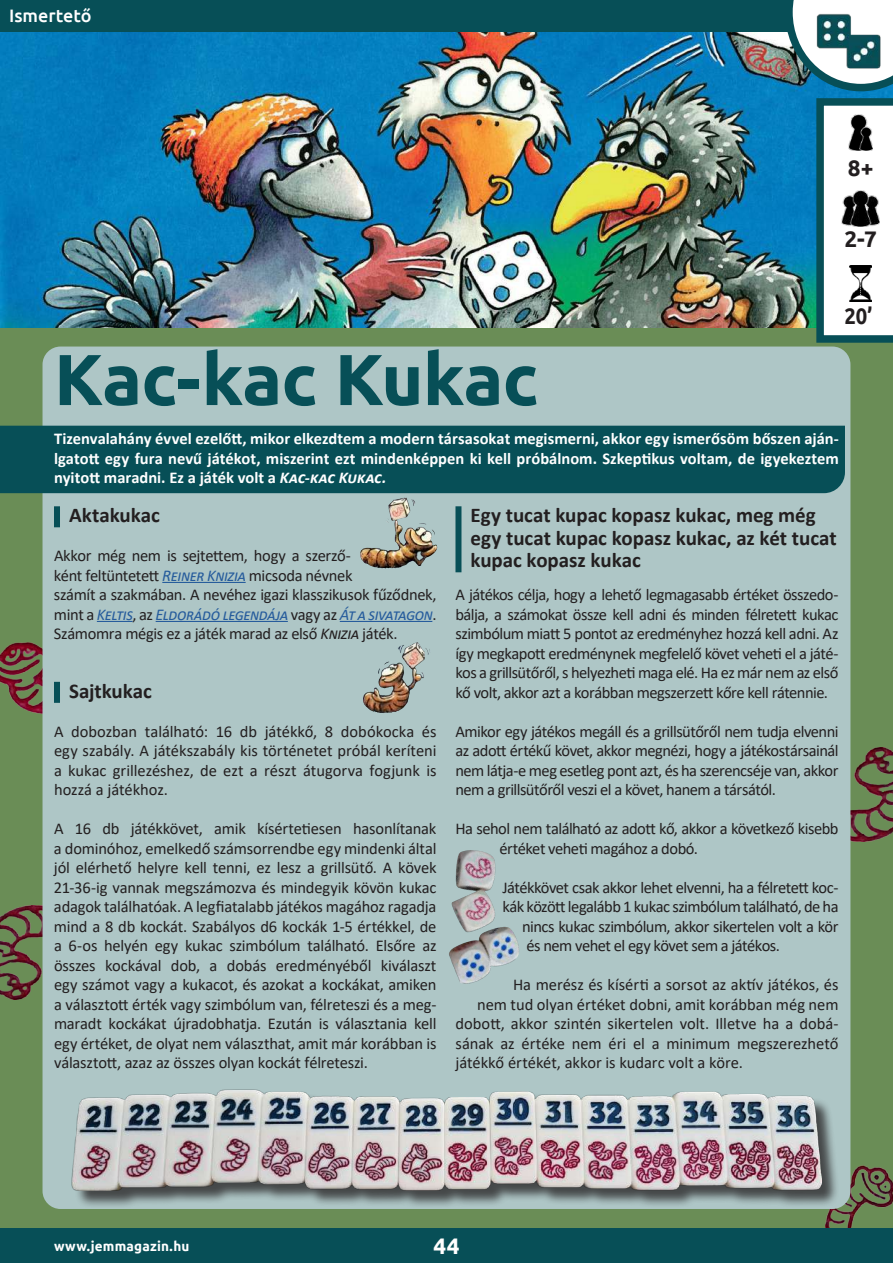
<style>
.page{position:relative;width:893px;height:1263px;background:#6a8d56}
.page>*{position:absolute;margin:0;border:0;box-sizing:border-box;transform-origin:0 0}
.t1{font:700 72px "Ubuntu";letter-spacing:-.01em;color:#074f57}
.t2{font:700 22.5px "Ubuntu";color:#231f20}
.t3{font:700 22.5px "Ubuntu";color:#231f20;scale:.9 1}
.t4{font:700 22.5px "Ubuntu";color:#fff}
.t5{font:700 21px/22.5px "Calibri";letter-spacing:-.005em;color:#231f20}
.t6{font:500 18px "Ubuntu";color:#fff}
.t7{font:16.5px/19.5px "Calibri";letter-spacing:-.025em;color:#231f20;text-align:justify}
.t8{font:700 16.5px/19.5px "Calibri";color:#fff;text-align:justify}
.t9{font:16.5px "Calibri";letter-spacing:-.005em;color:#231f20}
.t10{font:16.5px "Calibri";color:#231f20}
.t11{font:700 13.5px "Ubuntu";letter-spacing:.015em;color:#fff}
.s1{font-style:italic}
.s2{font-style:italic;color:#265c9c}
</style>
<div class="page">
<img style="left:0;top:642px;width:43px;height:71px">
<img style="left:826px;top:1165px;width:67px;height:63px">
<img style="left:850px;top:747px;width:43px;height:95px">
<img style="left:0;top:905px;width:43px;height:95px">
<div style="left:43px;top:346px;width:807px;height:863px;background:#aec6c6;border-radius:18px"></div>
<div style="left:75px;top:1091px;width:764px;height:117px;background:#231f20;opacity:.75"></div>
<img style="left:72px;top:1089px;width:749px;height:101px">
<img style="left:451px;top:850px;width:54px;height:92px">
<img style="left:360px;top:497px;width:77px;height:71px">
<img style="left:363px;top:642px;width:61px;height:71px">
<img style="left:0;top:31px;width:893px;height:296px">
<div style="left:0;top:1228px;width:893px;height:35px;background:#074f57"></div>
<div style="left:0;top:0;width:893px;height:31px;background:#074f57"></div>
<svg style="left:816px;top:98px;width:77px;height:245px;background:#cadadb"></svg>
<img style="left:785px;top:0;width:108px;height:91px">
<img style="left:850px;top:265px;width:22px;height:36px">
<img style="left:842px;top:190px;width:38px;height:36px">
<img style="left:848px;top:115px;width:25px;height:36px">
<div style="left:845px;top:230px;width:32px;height:18px;background:#fff"></div>
<div style="left:848px;top:159px;width:25px;height:18px;background:#fff"></div>
<div style="left:844px;top:306px;width:29px;height:19px;background:#fff"></div>
<img style="left:816px;top:11px;width:66px;height:60px">
<div style="left:0;top:426px;width:845px;height:67px;background:#074f57"></div>
<div style="left:54px;top:506px;width:6px;height:21px;background:#074f57"></div>
<hr style="left:162px;top:582px;width:84px;height:1px;background:#265c9c">
<hr style="left:97px;top:621px;width:36px;height:1px;background:#265c9c">
<hr style="left:156px;top:621px;width:132px;height:1px;background:#265c9c">
<hr style="left:340px;top:621px;width:92px;height:1px;background:#265c9c">
<div style="left:54px;top:682px;width:6px;height:21px;background:#074f57"></div>
<div style="left:455px;top:506px;width:6px;height:66px;background:#074f57"></div>
<p class="t6" style="left:9px;top:4px;width:84px">Ismertető</p>
<h2 class="t2" style="left:848px;top:154px;width:27px">8+</h2>
<h2 class="t2" style="left:845px;top:225px;width:34px">2-7</h2>
<h2 class="t3" style="left:844px;top:302px;width:33px">20’</h2>
<h1 class="t1" style="left:54px;top:336px;width:486px">Kac-kac Kukac</h1>
<p class="t8" style="left:54px;top:429px;width:786px">Tizenvalahány évvel ezelőtt, mikor elkezdtem a modern társasokat megismerni, akkor egy ismerősöm bőszen aján&shy;lgatott egy fura nevű játékot, miszerint ezt mindenképpen ki kell próbálnom. Szkeptikus voltam, de igyekeztem nyitott maradni. Ez a játék volt a <span class="s1">Kac-kac Kukac.</span></p>
<p class="t5" style="left:69px;top:504px;width:92px">Aktakukac</p>
<p class="t7" style="left:54px;top:545px;width:384px;text-align:left">Akkor még nem is sejtettem, hogy a szerző-<br>ként feltüntetett <span class="s2">Reiner Knizia</span> micsoda névnek<br>számít a szakmában. A nevéhez igazi klasszikusok fűződnek, mint a <span class="s2">Keltis</span>, az <span class="s2">Eldorádó legendája</span> vagy az <span class="s2">Át a sivatagon</span>.<br>Számomra mégis ez a játék marad az első <span class="s1">Knizia</span> játék.</p>
<p class="t5" style="left:470px;top:504px;width:368px">Egy tucat kupac kopasz kukac, meg még egy tucat kupac kopasz kukac, az két tucat kupac kopasz kukac</p>
<p class="t7" style="left:455px;top:584px;width:385px">A játékos célja, hogy a lehető legmagasabb értéket összedo&shy;bálja, a számokat össze kell adni és minden félretett kukac szimbólum miatt 5 pontot az eredményhez hozzá kell adni. Az így megkapott eredménynek megfelelő követ veheti el a játé&shy;kos a grillsütőről, s helyezheti maga elé. Ha ez már nem az első kő volt, akkor azt a korábban megszerzett kőre kell rátennie.</p>
<p class="t7" style="left:455px;top:721px;width:385px">Amikor egy játékos megáll és a grillsütőről nem tudja elvenni az adott értékű követ, akkor megnézi, hogy a játékostársainál nem látja-e meg esetleg pont azt, és ha szerencséje van, akkor nem a grillsütőről veszi el a követ, hanem a társától.</p>
<p class="t7" style="left:499px;top:818px;width:340px;text-indent:-44px">Ha sehol nem található az adott kő, akkor a következő kisebb értéket veheti magához a dobó.</p>
<p class="t7" style="left:502px;top:877px;width:338px">Játékkövet csak akkor lehet elvenni, ha a félretett koc-</p>
<p class="t7" style="left:502px;top:896px;width:338px">kák között legalább 1 kukac szimbólum található, de ha</p>
<p class="t7" style="left:522px;top:916px;width:318px">nincs kukac szimbólum, akkor sikertelen volt a kör</p>
<p class="t7" style="left:527px;top:935px;width:255px">és nem vehet el egy követ sem a játékos.</p>
<p class="t9" style="left:513px;top:973px;width:327px">Ha merész és kísérti a sorsot az aktív játékos, és</p>
<p class="t10" style="left:477px;top:993px;width:363px">nem tud olyan értéket dobni, amit korábban még nem</p>
<p class="t9" style="left:455px;top:1012px;width:385px">dobott, akkor szintén sikertelen volt. Illetve ha a dobá-</p>
<p class="t9" style="left:455px;top:1032px;width:385px">sának az értéke nem éri el a minimum megszerezhető</p>
<p class="t9" style="left:455px;top:1051px;width:289px">játékkő értékét, akkor is kudarc volt a köre.</p>
<p class="t5" style="left:69px;top:679px;width:84px">Sajtkukac</p>
<p class="t7" style="left:54px;top:721px;width:384px">A dobozban található: 16 db játékkő, 8 dobókocka és egy szabály. A játékszabály kis történetet próbál keríteni a kukac grillezéshez, de ezt a részt átugorva fogjunk is hozzá a játékhoz.</p>
<p class="t7" style="left:54px;top:818px;width:384px">A 16 db játékkövet, amik kísértetiesen hasonlítanak a dominóhoz, emelkedő számsorrendbe egy mindenki által jól elérhető helyre kell tenni, ez lesz a grillsütő. A kövek 21-36-ig vannak megszámozva és mindegyik kövön kukac adagok találhatóak. A legfiatalabb játékos magához ragadja mind a 8 db kockát. Szabályos d6 kockák 1-5 értékkel, de a 6-os helyén egy kukac szimbólum található. Elsőre az összes kockával dob, a dobás eredményéből kiválaszt egy számot vagy a kukacot, és azokat a kockákat, amiken a választott érték vagy szimbólum van, félreteszi és a meg&shy;maradt kockákat újradobhatja. Ezután is választania kell egy értéket, de olyat nem választhat, amit már korábban is választott, azaz az összes olyan kockát félreteszi.</p>
<p class="t11" style="left:54px;top:1238px;width:137px">www.jemmagazin.hu</p>
<h2 class="t4" style="left:433px;top:1232px;width:28px">44</h2>
</div>
